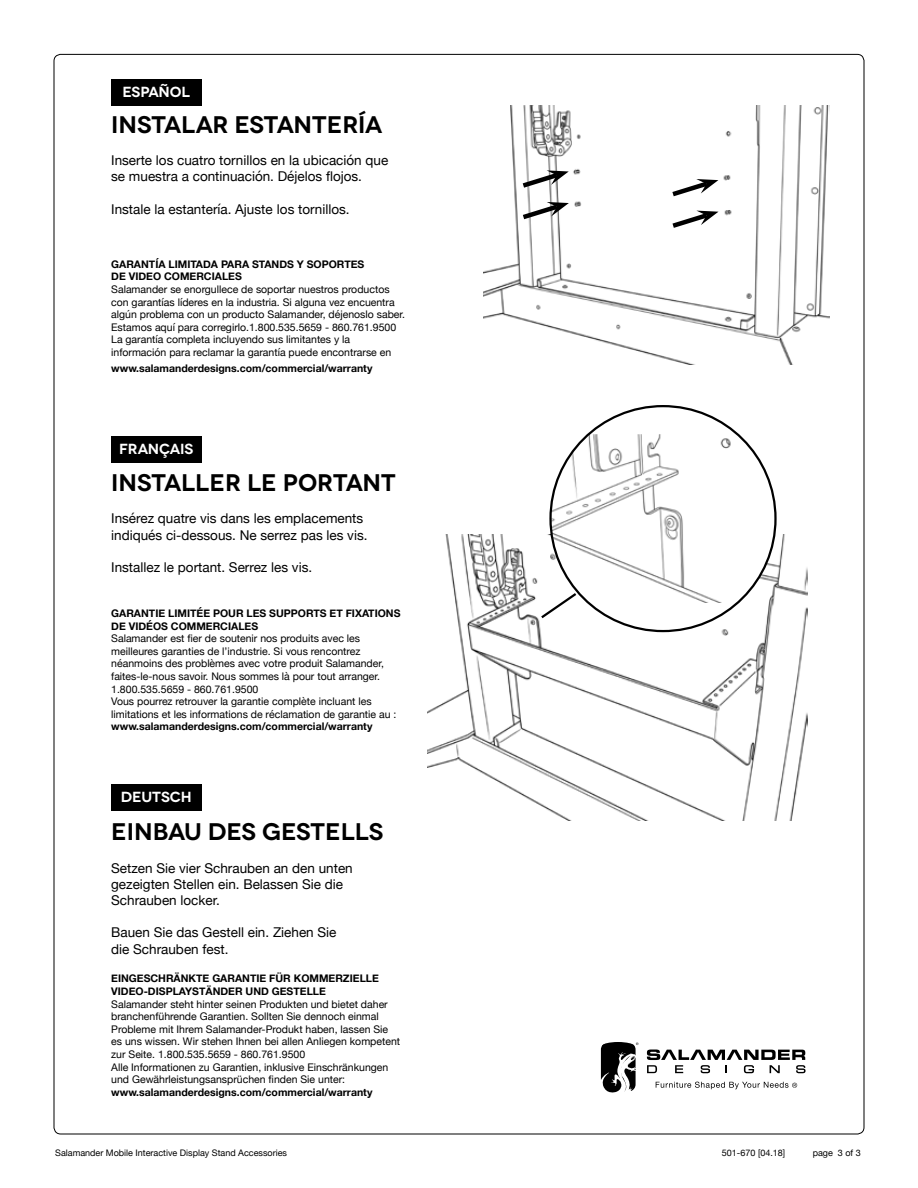
<style>
.page{position:relative;width:918px;height:1188px;background:#fff}
.page>*{position:absolute;margin:0;border:0;box-sizing:border-box;transform-origin:0 0}
.t1{font:600 24px "Novecentowide";color:#000}
.t2{font:600 14.7px "Novecentowide";letter-spacing:-.01em;color:#fff}
.t3{font:13.5px/16.2px "Helvetica Neue";color:#000}
.t4{font:10.5px/12.6px "Helvetica Neue";color:#000}
.t5{font:700 10.5px/12.6px "Helvetica Neue";color:#000}
.t6{font:9px "Helvetica Neue";color:#000}
</style>
<div class="page">
<img style="left:427px;top:535px;width:381px;height:285px">
<div style="left:551px;top:406px;width:224px;height:225px;background:#fff;border-radius:50%"></div>
<img style="left:551px;top:434px;width:224px;height:169px">
<svg style="left:539px;top:591px;width:40px;height:29px"></svg>
<img style="left:484px;top:106px;width:345px;height:259px">
<svg style="left:667px;top:178px;width:51px;height:22px"></svg>
<svg style="left:518px;top:170px;width:51px;height:21px"></svg>
<svg style="left:668px;top:210px;width:51px;height:21px"></svg>
<svg style="left:518px;top:201px;width:51px;height:22px"></svg>
<div style="left:111px;top:79px;width:90px;height:27px;background:#000"></div>
<div style="left:111px;top:436px;width:90px;height:27px;background:#000"></div>
<div style="left:111px;top:784px;width:90px;height:27px;background:#000"></div>
<svg style="left:647px;top:1050px;width:159px;height:23px"></svg>
<svg style="left:601px;top:1042px;width:38px;height:51px"></svg>
<svg style="left:656px;top:1082px;width:141px;height:7px"></svg>
<h2 class="t2" style="left:122px;top:83px;width:69px">ESPAÑOL</h2>
<h1 class="t1" style="left:111px;top:110px;width:273px">INSTALAR ESTANTERÍA</h1>
<p class="t3" style="left:111px;top:153px;width:279px">Inserte los cuatro tornillos en la ubicación que se muestra a continuación. Déjelos flojos.</p>
<p class="t3" style="left:111px;top:202px;width:240px">Instale la estantería. Ajuste los tornillos.</p>
<p class="t5" style="left:111px;top:258px;width:255px">GARANTÍA LIMITADA PARA STANDS Y SOPORTES<br>DE VIDEO COMERCIALES</p>
<p class="t4" style="left:111px;top:283px;width:295px">Salamander se enorgullece de soportar nuestros productos con garantías líderes en la industria. Si alguna vez encuentra algún problema con un producto Salamander, déjenoslo saber.<br>Estamos aquí para corregirlo.1.800.535.5659 - 860.761.9500<br>La garantía completa incluyendo sus limitantes y la información para reclamar la garantía puede encontrarse en</p>
<p class="t5" style="left:111px;top:362px;width:263px">www.salamanderdesigns.com/commercial/warranty</p>
<h2 class="t2" style="left:119px;top:440px;width:76px">FRANÇAIS</h2>
<h1 class="t1" style="left:111px;top:468px;width:286px">INSTALLER LE PORTANT</h1>
<p class="t3" style="left:111px;top:511px;width:258px">Insérez quatre vis dans les emplacements indiqués ci-dessous. Ne serrez pas les vis.</p>
<p class="t3" style="left:111px;top:560px;width:202px">Installez le portant. Serrez les vis.</p>
<p class="t5" style="left:111px;top:607px;width:291px">GARANTIE LIMITÉE POUR LES SUPPORTS ET FIXATIONS<br>DE VIDÉOS COMMERCIALES</p>
<p class="t4" style="left:111px;top:633px;width:287px">Salamander est fier de soutenir nos produits avec les meilleures garanties de l’industrie. Si vous rencontrez néanmoins des problèmes avec votre produit Salamander, faites-le-nous savoir. Nous sommes là pour tout arranger.<br>1.800.535.5659 - 860.761.9500<br>Vous pourrez retrouver la garantie complète incluant les limitations et les informations de réclamation de garantie au :</p>
<p class="t5" style="left:111px;top:721px;width:263px">www.salamanderdesigns.com/commercial/warranty</p>
<h2 class="t2" style="left:121px;top:788px;width:72px">DEUTSCH</h2>
<h1 class="t1" style="left:111px;top:817px;width:274px">EINBAU DES GESTELLS</h1>
<p class="t3" style="left:111px;top:860px;width:243px">Setzen Sie vier Schrauben an den unten gezeigten Stellen ein. Belassen Sie die<br>Schrauben locker.</p>
<p class="t3" style="left:111px;top:925px;width:227px">Bauen Sie das Gestell ein. Ziehen Sie die Schrauben fest.</p>
<p class="t5" style="left:111px;top:973px;width:269px">EINGESCHRÄNKTE GARANTIE FÜR KOMMERZIELLE<br>VIDEO-DISPLAYSTÄNDER UND GESTELLE</p>
<p class="t4" style="left:111px;top:998px;width:291px">Salamander steht hinter seinen Produkten und bietet daher branchenführende Garantien. Sollten Sie dennoch einmal Probleme mit Ihrem Salamander-Produkt haben, lassen Sie es uns wissen. Wir stehen Ihnen bei allen Anliegen kompetent zur Seite. 1.800.535.5659 - 860.761.9500<br>Alle Informationen zu Garantien, inklusive Einschränkungen und Gewährleistungsansprüchen finden Sie unter:</p>
<p class="t5" style="left:111px;top:1086px;width:263px">www.salamanderdesigns.com/commercial/warranty</p>
<p class="t6" style="left:55px;top:1146px;width:233px">Salamander Mobile Interactive Display Stand Accessories</p>
<p class="t6" style="left:722px;top:1146px;width:65px">501-670 [04.18]</p>
<p class="t6" style="left:813px;top:1146px;width:50px">page 3 of 3</p>
</div>
